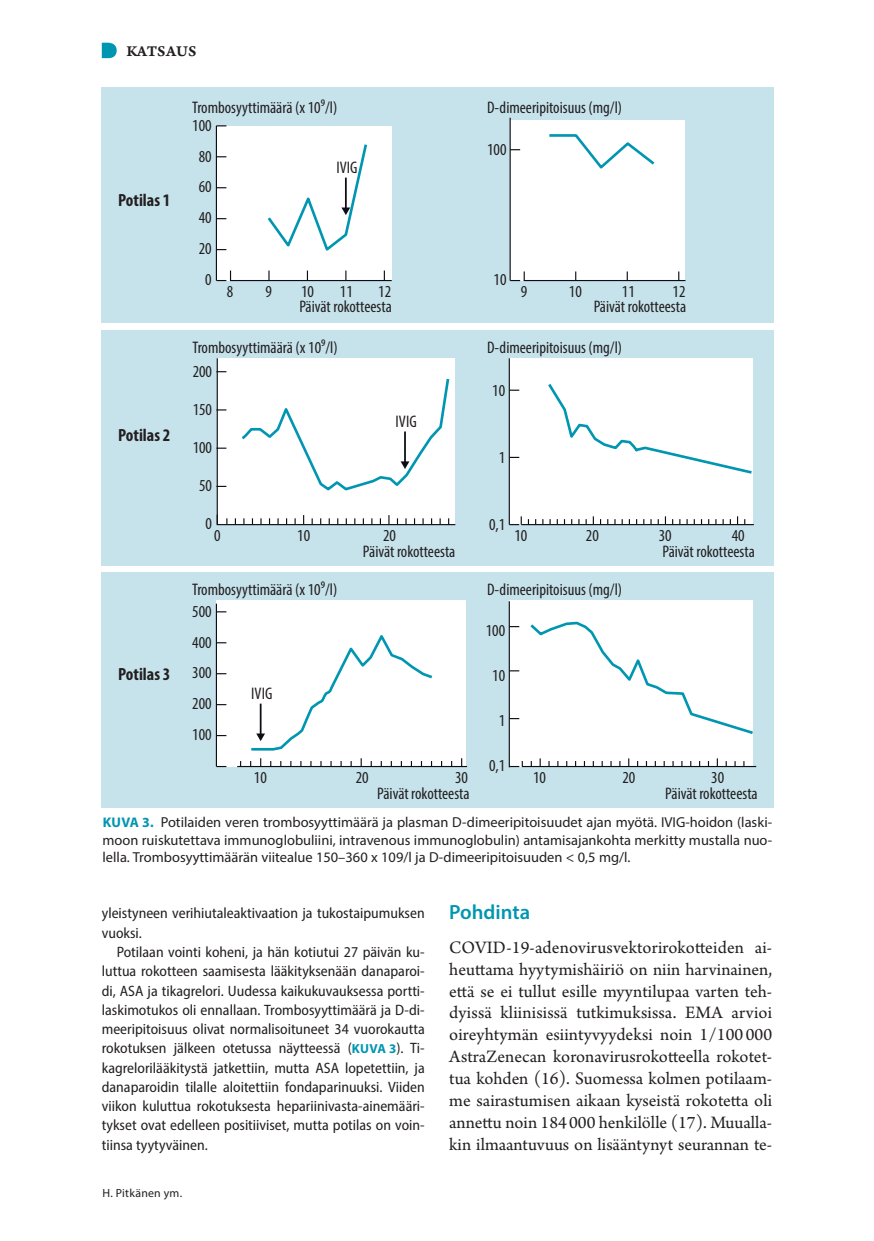
<style>
.page{position:relative;width:874px;height:1241px;background:#fff}
.page>*{position:absolute;margin:0;border:0;box-sizing:border-box;transform-origin:0 0}
.v1{font:600 20.65px "Myriad Pro";color:#0096b1}
.l_ei_sis{font:18.38px/21.9px "Arno Pro";color:#231f20;text-align:justify}
.t1{font:700 condensed 17.68px "Myriad Pro";color:#231f20}
.t2{font:condensed 16.8px/31px "Myriad Pro";color:#231f20;text-align:right}
.vinj{font:15.75px "Arno Pro Smbd Caption";letter-spacing:.005em;color:#231f20}
.lp{font:semi-condensed 15.05px/19.2px "Myriad Pro";color:#231f20}
.kt{font:14.35px/17.5px "Myriad Pro";color:#231f20;text-align:justify}
.Ala{font:11.9px "Myriad Pro";letter-spacing:.02em;color:#231f20}
.s1{font-weight:700;font-size:14px;color:#0096b1}
.s2{font-weight:700;font-stretch:normal;font-size:13.12px;color:#0096b1}
</style>
<div class="page">
<svg style="left:102px;top:43px;width:15px;height:15px"></svg>
<div style="left:101px;top:88px;width:671px;height:235px;background:#c6e3ec"></div>
<div style="left:101px;top:330px;width:671px;height:235px;background:#c6e3ec"></div>
<div style="left:101px;top:572px;width:671px;height:235px;background:#c6e3ec"></div>
<div style="left:216px;top:126px;width:175px;height:154px;background:#fff"></div>
<div style="left:510px;top:120px;width:174px;height:160px;background:#fff"></div>
<div style="left:509px;top:358px;width:243px;height:166px;background:#fff"></div>
<div style="left:216px;top:600px;width:250px;height:166px;background:#fff"></div>
<div style="left:509px;top:600px;width:243px;height:167px;background:#fff"></div>
<hr style="left:216px;top:126px;width:1px;height:154px;background:#0e0c14">
<svg style="left:216px;top:270px;width:15px;height:11px"></svg>
<svg style="left:383px;top:270px;width:2px;height:10px"></svg>
<hr style="left:230px;top:280px;width:161px;height:1px;background:#0e0c14">
<hr style="left:509px;top:118px;width:1px;height:162px;background:#0e0c14">
<svg style="left:510px;top:271px;width:14px;height:10px"></svg>
<hr style="left:523px;top:280px;width:162px;height:1px;background:#0e0c14">
<hr style="left:216px;top:603px;width:1px;height:163px;background:#0e0c14">
<svg style="left:267px;top:144px;width:101px;height:107px"></svg>
<svg style="left:549px;top:134px;width:106px;height:35px"></svg>
<svg style="left:216px;top:358px;width:240px;height:167px;background:#f1f5f6"></svg>
<hr style="left:521px;top:524px;width:232px;height:1px;background:#0e0c14">
<hr style="left:508px;top:358px;width:1px;height:166px;background:#0e0c14">
<svg style="left:509px;top:389px;width:10px;height:2px"></svg>
<svg style="left:509px;top:516px;width:12px;height:9px"></svg>
<svg style="left:548px;top:381px;width:205px;height:94px"></svg>
<hr style="left:508px;top:601px;width:1px;height:166px;background:#0e0c14">
<hr style="left:237px;top:765px;width:230px;height:2px;background:#0e0c14">
<hr style="left:521px;top:765px;width:234px;height:2px;background:#0e0c14">
<svg style="left:509px;top:761px;width:13px;height:6px"></svg>
<svg style="left:251px;top:635px;width:181px;height:116px"></svg>
<svg style="left:530px;top:620px;width:223px;height:116px"></svg>
<p class="vinj" style="left:126px;top:41px;width:71px">KATSAUS</p>
<p class="t1" style="left:118px;top:189px;width:54px">Potilas 1</p>
<p class="t1" style="left:118px;top:424px;width:54px">Potilas 2</p>
<p class="t1" style="left:118px;top:662px;width:54px">Potilas 3</p>
<p class="t2" style="left:192px;top:92px;width:146px">Trombosyyttimäärä (x 109/l)</p>
<p class="t2" style="left:192px;top:109px;width:21px">100<br>80<br>60<br>40<br>20<br>0</p>
<p class="t2" style="left:336px;top:152px;width:23px">IVIG</p>
<p class="t2" style="left:226px;top:276px;width:8px">8</p>
<p class="t2" style="left:265px;top:276px;width:8px">9</p>
<p class="t2" style="left:301px;top:276px;width:14px">10</p>
<p class="t2" style="left:340px;top:276px;width:14px">11</p>
<p class="t2" style="left:299px;top:284px;width:94px;line-height:14.7px">12<br>Päivät rokotteesta</p>
<p class="t2" style="left:192px;top:331px;width:146px">Trombosyyttimäärä (x 109/l)</p>
<p class="t2" style="left:192px;top:355px;width:21px">200</p>
<p class="t2" style="left:192px;top:393px;width:21px">150</p>
<p class="t2" style="left:192px;top:431px;width:21px">100</p>
<p class="t2" style="left:199px;top:469px;width:14px">50</p>
<p class="t2" style="left:205px;top:507px;width:8px">0</p>
<p class="t2" style="left:395px;top:405px;width:23px">IVIG</p>
<p class="t2" style="left:214px;top:519px;width:8px">0</p>
<p class="t2" style="left:297px;top:519px;width:14px">10</p>
<p class="t2" style="left:383px;top:519px;width:14px">20</p>
<p class="t2" style="left:192px;top:574px;width:146px">Trombosyyttimäärä (x 109/l)</p>
<p class="t2" style="left:192px;top:595px;width:21px;text-align:justify">500<br>400<br>300<br>200<br>100</p>
<p class="t2" style="left:251px;top:677px;width:23px">IVIG</p>
<p class="t2" style="left:363px;top:535px;width:94px">Päivät rokotteesta</p>
<p class="t2" style="left:254px;top:761px;width:14px">10</p>
<p class="t2" style="left:355px;top:761px;width:14px">20</p>
<p class="t2" style="left:455px;top:761px;width:14px">30</p>
<p class="t2" style="left:377px;top:777px;width:94px">Päivät rokotteesta</p>
<p class="t2" style="left:487px;top:92px;width:136px">D-dimeeripitoisuus (mg/l)</p>
<p class="t2" style="left:487px;top:134px;width:21px">100</p>
<p class="t2" style="left:493px;top:264px;width:14px">10</p>
<p class="t2" style="left:520px;top:276px;width:8px">9</p>
<p class="t2" style="left:568px;top:276px;width:14px">10</p>
<p class="t2" style="left:621px;top:276px;width:14px">11</p>
<p class="t2" style="left:593px;top:284px;width:94px;line-height:14.7px">12<br>Päivät rokotteesta</p>
<p class="t2" style="left:487px;top:331px;width:136px">D-dimeeripitoisuus (mg/l)</p>
<p class="t2" style="left:492px;top:374px;width:14px">10</p>
<p class="t2" style="left:498px;top:441px;width:8px">1</p>
<p class="t2" style="left:489px;top:508px;width:18px">0,1</p>
<p class="t2" style="left:514px;top:519px;width:14px">10</p>
<p class="t2" style="left:585px;top:519px;width:14px">20</p>
<p class="t2" style="left:487px;top:574px;width:136px">D-dimeeripitoisuus (mg/l)</p>
<p class="t2" style="left:658px;top:519px;width:14px">30</p>
<p class="t2" style="left:731px;top:519px;width:14px">40</p>
<p class="t2" style="left:662px;top:535px;width:94px">Päivät rokotteesta</p>
<p class="t2" style="left:485px;top:614px;width:21px">100</p>
<p class="t2" style="left:492px;top:659px;width:14px">10</p>
<p class="t2" style="left:498px;top:704px;width:8px">1</p>
<p class="t2" style="left:489px;top:749px;width:18px">0,1</p>
<p class="t2" style="left:533px;top:761px;width:14px">10</p>
<p class="t2" style="left:622px;top:761px;width:14px">20</p>
<p class="t2" style="left:711px;top:761px;width:14px">30</p>
<p class="t2" style="left:665px;top:777px;width:94px">Päivät rokotteesta</p>
<p class="kt" style="left:102px;top:813px;width:670px"><span class="s1">KUVA 3.</span> Potilaiden veren trombosyyttimäärä ja plasman D-dimeeripitoisuudet ajan myötä. IVIG-hoidon (laski&shy;moon ruiskutettava immunoglobuliini, intravenous immunoglobulin) antamisajankohta merkitty mustalla nuo&shy;lella. Trombosyyttimäärän viitealue 150–360 x 109/l ja D-dimeeripitoisuuden &lt; 0,5 mg/l.</p>
<p class="lp" style="left:102px;top:903px;width:324px">yleistyneen verihiutaleaktivaation ja tukostaipumuksen vuoksi.</p>
<p class="lp" style="left:102px;top:941px;width:324px;text-align:justify;text-indent:15px">Potilaan vointi koheni, ja hän kotiutui 27 päivän ku&shy;luttua rokotteen saamisesta lääkityksenään danaparoi&shy;di, ASA ja tikagrelori. Uudessa kaikukuvauksessa portti&shy;laskimotukos oli ennallaan. Trombosyyttimäärä ja D-di&shy;meeripitoisuus olivat normalisoituneet 34 vuorokautta rokotuksen jälkeen otetussa näytteessä (<span class="s2">KUVA 3</span>). Ti&shy;kagrelorilääkitystä jatkettiin, mutta ASA lopetettiin, ja danaparoidin tilalle aloitettiin fondaparinuuksi. Viiden viikon kuluttua rokotuksesta hepariinivasta-ainemääri&shy;tykset ovat edelleen positiiviset, mutta potilas on voin&shy;tiinsa tyytyväinen.</p>
<p class="Ala" style="left:102px;top:1184px;width:81px">H. Pitkänen ym.</p>
<p class="v1" style="left:449px;top:899px;width:82px">Pohdinta</p>
<p class="l_ei_sis" style="left:449px;top:937px;width:324px">COVID-19-adenovirusvektorirokotteiden ai&shy;heuttama hyytymishäiriö on niin harvinainen, että se ei tullut esille myyntilupaa varten teh&shy;dyissä kliinisissä tutkimuksissa. EMA arvioi oireyhtymän esiintyvyydeksi noin 1/100 000<br>AstraZenecan koronavirusrokotteella rokotet&shy;tua kohden (16). Suomessa kolmen potilaam&shy;me sairastumisen aikaan kyseistä rokotetta oli annettu noin 184 000 henkilölle (17). Muualla&shy;kin ilmaantuvuus on lisääntynyt seurannan te-</p>
</div>
